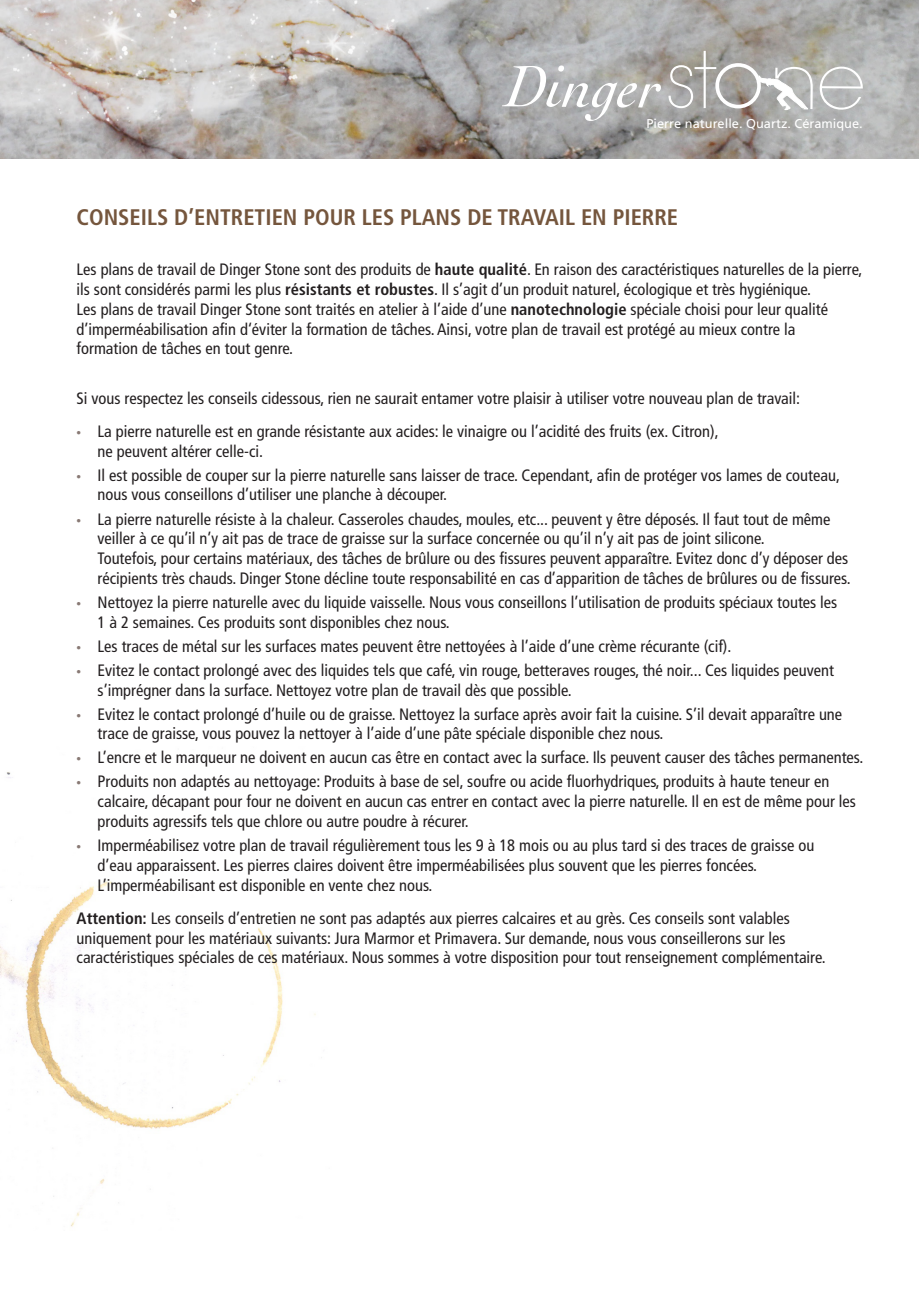
<style>
.page{position:relative;width:919px;height:1289px;background:#fff}
.page>*{position:absolute;margin:0;border:0;box-sizing:border-box;transform-origin:0 0}
.Titel{font:700 condensed 22.5px "Frutiger LT Std";color:#75563d}
.Titel-2{font:condensed 16.5px/19.8px "Frutiger LT Std";color:#231f20}
.t1{font:12.75px "Frutiger LT Std";color:#fff}
.s1{font-weight:700}
.s2{font-family:"Myriad Pro";font-stretch:normal;color:#897a75}
</style>
<div class="page">
<img style="left:0;top:0;width:918px;height:158px">
<img style="left:0;top:772px;width:316px;height:455px">
<svg style="left:502px;top:65px;width:159px;height:56px;background:#b9b9b9"></svg>
<div style="left:715px;top:63px;width:45px;height:45px;border:4px solid #fff;border-radius:50%"></div>
<svg style="left:758px;top:67px;width:54px;height:44px"></svg>
<svg style="left:819px;top:67px;width:43px;height:43px;background:#c3c4c4"></svg>
<svg style="left:668px;top:51px;width:48px;height:57px;background:#afada9"></svg>
<p class="t1" style="left:646px;top:116px;width:218px">Pierre naturelle. Quartz. Céramique.</p>
<p class="Titel" style="left:77px;top:204px;width:603px">CONSEILS D’ENTRETIEN POUR LES PLANS DE TRAVAIL EN PIERRE</p>
<p class="Titel-2" style="left:77px;top:259px;width:787px">Les plans de travail de Dinger Stone sont des produits de <span class="s1">haute qualité</span>. En raison des caractéristiques naturelles de la pierre, ils sont considérés parmi les plus <span class="s1">résistants et robustes</span>. Il s’agit d’un produit naturel, écologique et très hygiénique.<br>Les plans de travail Dinger Stone sont traités en atelier à l’aide d’une <span class="s1">nanotechnologie</span> spéciale choisi pour leur qualité d’imperméabilisation afin d‘éviter la formation de tâches. Ainsi, votre plan de travail est protégé au mieux contre la<br>formation de tâches en tout genre.</p>
<p class="Titel-2" style="left:77px;top:388px;width:725px">Si vous respectez les conseils cidessous, rien ne saurait entamer votre plaisir à utiliser votre nouveau plan de travail:</p>
<p class="Titel-2" style="left:98px;top:421px;width:622px;text-indent:-21px"><span class="s2">•</span> La pierre naturelle est en grande résistante aux acides: le vinaigre ou l’acidité des fruits (ex. Citron), ne peuvent altérer celle-ci.</p>
<p class="Titel-2" style="left:98px;top:465px;width:743px;text-indent:-21px"><span class="s2">•</span> Il est possible de couper sur la pierre naturelle sans laisser de trace. Cependant, afin de protéger vos lames de couteau, nous vous conseillons d’utiliser une planche à découper.</p>
<p class="Titel-2" style="left:77px;top:509px;width:755px"><span class="s2">•</span> La pierre naturelle résiste à la chaleur. Casseroles chaudes, moules, etc... peuvent y être déposés. Il faut tout de même</p>
<p class="Titel-2" style="left:98px;top:529px;width:668px">veiller à ce qu’il n’y ait pas de trace de graisse sur la surface concernée ou qu’il n’y ait pas de joint silicone.</p>
<p class="Titel-2" style="left:98px;top:548px;width:752px">Toutefois, pour certains matériaux, des tâches de brûlure ou des fissures peuvent apparaître. Evitez donc d’y déposer des</p>
<p class="Titel-2" style="left:98px;top:568px;width:754px">récipients très chauds. Dinger Stone décline toute responsabilité en cas d’apparition de tâches de brûlures ou de fissures.</p>
<p class="Titel-2" style="left:98px;top:592px;width:741px;text-indent:-21px"><span class="s2">•</span> Nettoyez la pierre naturelle avec du liquide vaisselle. Nous vous conseillons l’utilisation de produits spéciaux toutes les<br>1 à 2 semaines. Ces produits sont disponibles chez nous.</p>
<p class="Titel-2" style="left:77px;top:636px;width:656px"><span class="s2">•</span> Les traces de métal sur les surfaces mates peuvent être nettoyées à l’aide d’une crème récurante (cif).</p>
<p class="Titel-2" style="left:77px;top:660px;width:758px"><span class="s2">•</span> Evitez le contact prolongé avec des liquides tels que café, vin rouge, betteraves rouges, thé noir... Ces liquides peuvent</p>
<p class="Titel-2" style="left:98px;top:680px;width:475px">s’imprégner dans la surface. Nettoyez votre plan de travail dès que possible.</p>
<p class="Titel-2" style="left:77px;top:704px;width:767px"><span class="s2">•</span> Evitez le contact prolongé d’huile ou de graisse. Nettoyez la surface après avoir fait la cuisine. S’il devait apparaître une</p>
<p class="Titel-2" style="left:98px;top:724px;width:567px">trace de graisse, vous pouvez la nettoyer à l’aide d’une pâte spéciale disponible chez nous.</p>
<p class="Titel-2" style="left:77px;top:748px;width:788px"><span class="s2">•</span> L’encre et le marqueur ne doivent en aucun cas être en contact avec la surface. Ils peuvent causer des tâches permanentes.</p>
<p class="Titel-2" style="left:77px;top:772px;width:754px"><span class="s2">•</span> Produits non adaptés au nettoyage: Produits à base de sel, soufre ou acide fluorhydriques, produits à haute teneur en</p>
<p class="Titel-2" style="left:98px;top:791px;width:759px">calcaire, décapant pour four ne doivent en aucun cas entrer en contact avec la pierre naturelle. Il en est de même pour les</p>
<p class="Titel-2" style="left:98px;top:811px;width:373px">produits agressifs tels que chlore ou autre poudre à récurer.</p>
<p class="Titel-2" style="left:98px;top:835px;width:718px;text-indent:-21px"><span class="s2">•</span> Imperméabilisez votre plan de travail régulièrement tous les 9 à 18 mois ou au plus tard si des traces de graisse ou d’eau apparaissent. Les pierres claires doivent être imperméabilisées plus souvent que les pierres foncées.<br>L’imperméabilisant est disponible en vente chez nous.</p>
<p class="Titel-2" style="left:77px;top:908px;width:750px"><span class="s1">Attention:</span> Les conseils d’entretien ne sont pas adaptés aux pierres calcaires et au grès. Ces conseils sont valables uniquement pour les matériaux suivants: Jura Marmor et Primavera. Sur demande, nous vous conseillerons sur les caractéristiques spéciales de ces matériaux. Nous sommes à votre disposition pour tout renseignement complémentaire.</p>
</div>
